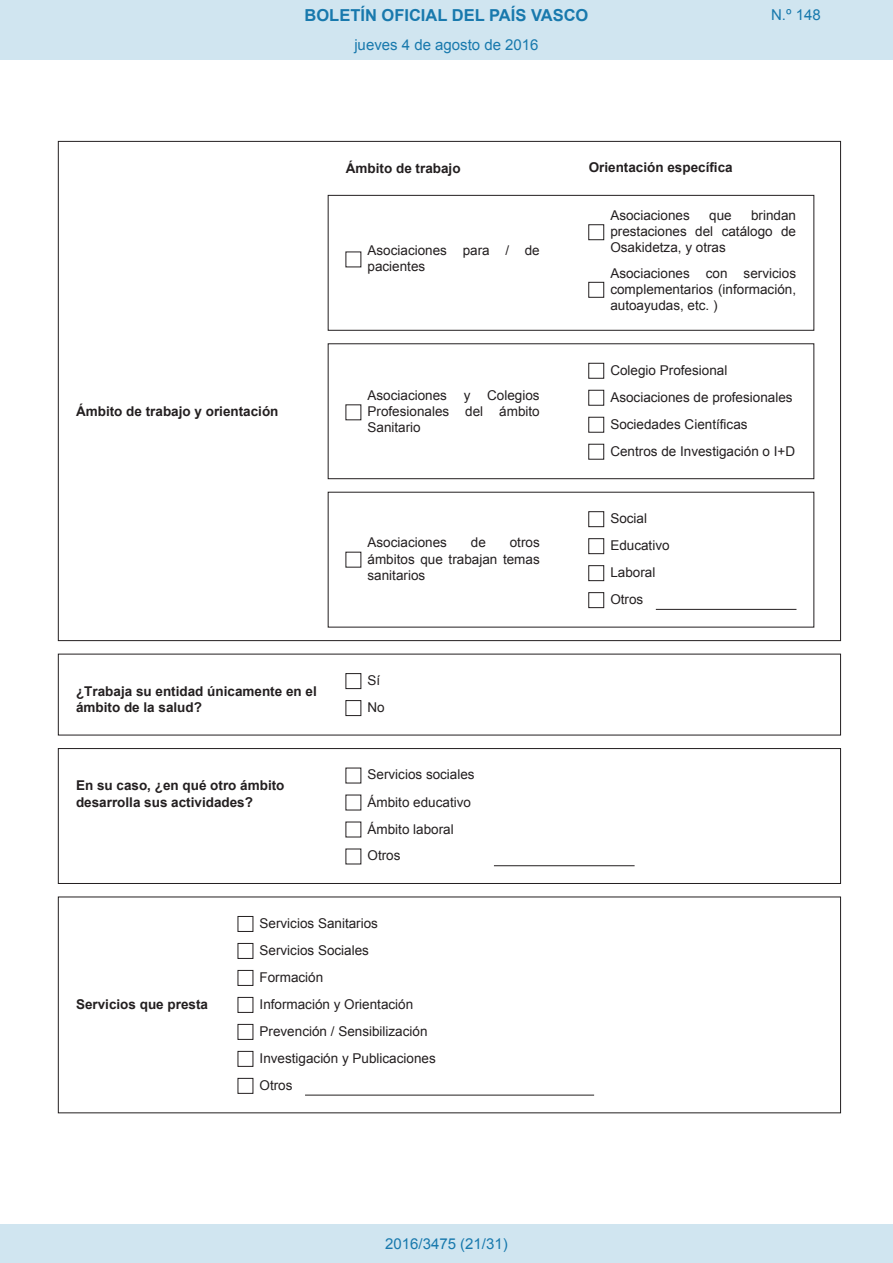
<style>
.page{position:relative;width:893px;height:1263px;background:#fff}
.page>*{position:absolute;margin:0;border:0;box-sizing:border-box;transform-origin:0 0}
.t1{font:700 16.5px "Arial";color:#1879ad}
.Paginacion_Centro{font:15px "Arial";color:#1879ad}
.t2{font:13.5px/27px "Arial";color:#231f20}
.t3{font:700 13.5px/16.2px "Arial";color:#231f20}
</style>
<div class="page">
<svg style="left:58px;top:141px;width:783px;height:500px"></svg>
<div style="left:346px;top:252px;width:15px;height:15px;background:#fff"></div>
<div style="left:346px;top:405px;width:15px;height:15px;background:#fff"></div>
<div style="left:346px;top:552px;width:15px;height:15px;background:#fff"></div>
<div style="left:589px;top:225px;width:15px;height:15px;background:#fff"></div>
<div style="left:588px;top:224px;width:16px;height:16px;border:1px solid #231f20"></div>
<div style="left:589px;top:282px;width:15px;height:15px;background:#fff"></div>
<div style="left:588px;top:282px;width:16px;height:16px;border:1px solid #231f20"></div>
<div style="left:589px;top:363px;width:15px;height:15px;background:#fff"></div>
<div style="left:588px;top:363px;width:16px;height:16px;border:1px solid #231f20"></div>
<div style="left:589px;top:390px;width:15px;height:15px;background:#fff"></div>
<div style="left:588px;top:390px;width:16px;height:16px;border:1px solid #231f20"></div>
<div style="left:589px;top:417px;width:15px;height:15px;background:#fff"></div>
<div style="left:588px;top:417px;width:16px;height:16px;border:1px solid #231f20"></div>
<div style="left:589px;top:444px;width:15px;height:15px;background:#fff"></div>
<div style="left:588px;top:444px;width:16px;height:16px;border:1px solid #231f20"></div>
<div style="left:589px;top:512px;width:15px;height:15px;background:#fff"></div>
<div style="left:588px;top:511px;width:16px;height:16px;border:1px solid #231f20"></div>
<div style="left:589px;top:539px;width:15px;height:15px;background:#fff"></div>
<div style="left:588px;top:538px;width:16px;height:16px;border:1px solid #231f20"></div>
<div style="left:589px;top:566px;width:15px;height:15px;background:#fff"></div>
<div style="left:588px;top:565px;width:16px;height:16px;border:1px solid #231f20"></div>
<div style="left:589px;top:593px;width:15px;height:15px;background:#fff"></div>
<div style="left:588px;top:592px;width:16px;height:16px;border:1px solid #231f20"></div>
<div style="left:345px;top:673px;width:16px;height:16px;border:1px solid #231f20"></div>
<div style="left:345px;top:700px;width:16px;height:16px;border:1px solid #231f20"></div>
<div style="left:238px;top:916px;width:15px;height:16px;border:1px solid #231f20"></div>
<div style="left:238px;top:943px;width:15px;height:16px;border:1px solid #231f20"></div>
<div style="left:238px;top:970px;width:15px;height:16px;border:1px solid #231f20"></div>
<div style="left:238px;top:997px;width:15px;height:16px;border:1px solid #231f20"></div>
<div style="left:238px;top:1024px;width:15px;height:16px;border:1px solid #231f20"></div>
<div style="left:238px;top:1051px;width:15px;height:16px;border:1px solid #231f20"></div>
<div style="left:238px;top:1078px;width:15px;height:16px;border:1px solid #231f20"></div>
<hr style="left:305px;top:1095px;width:289px;height:1px;background:#231f20">
<hr style="left:656px;top:609px;width:140px;height:1px;background:#231f20">
<div style="left:58px;top:748px;width:783px;height:136px;border:1px solid #231f20"></div>
<hr style="left:494px;top:865px;width:141px;height:1px;background:#231f20">
<div style="left:0;top:0;width:893px;height:60px;background:#d0e5f0"></div>
<div style="left:0;top:1225px;width:893px;height:38px;background:#d0e5f0"></div>
<p class="t1" style="left:305px;top:4px;width:285px">BOLETÍN OFICIAL DEL PAÍS VASCO</p>
<p class="Paginacion_Centro" style="left:771px;top:5px;width:51px">N.º 148</p>
<p class="Paginacion_Centro" style="left:354px;top:35px;width:186px">jueves 4 de agosto de 2016</p>
<p class="t3" style="left:346px;top:161px;width:116px">Ámbito de trabajo</p>
<p class="t3" style="left:589px;top:160px;width:145px">Orientación específica</p>
<p class="t3" style="left:76px;top:404px;width:204px">Ámbito de trabajo y orientación</p>
<p class="t2" style="left:367px;top:243px;width:174px;line-height:16.2px">Asociaciones para / de pacientes</p>
<p class="t2" style="left:367px;top:387px;width:174px;line-height:16.2px;text-align:justify">Asociaciones y Colegios Profesionales del ámbito Sanitario</p>
<p class="t2" style="left:367px;top:529px;width:81px">Asociaciones</p>
<p class="t2" style="left:471px;top:529px;width:17px">de</p>
<p class="t2" style="left:367px;top:535px;width:174px;line-height:16.2px;text-align:justify;text-indent:142px">otros ámbitos que trabajan temas sanitarios</p>
<p class="t3" style="left:76px;top:683px;width:242px">¿Trabaja su entidad únicamente en el ámbito de la salud?</p>
<p class="t2" style="left:367px;top:667px;width:19px">Sí<br>No</p>
<p class="t3" style="left:76px;top:778px;width:210px">En su caso, ¿en qué otro ámbito desarrolla sus actividades?</p>
<p class="t2" style="left:367px;top:761px;width:109px">Servicios sociales</p>
<p class="t2" style="left:367px;top:789px;width:105px">Ámbito educativo</p>
<p class="t2" style="left:367px;top:816px;width:88px">Ámbito laboral</p>
<p class="t2" style="left:367px;top:842px;width:34px">Otros</p>
<p class="t3" style="left:76px;top:996px;width:133px">Servicios que presta</p>
<p class="t2" style="left:260px;top:910px;width:178px">Servicios Sanitarios<br>Servicios Sociales<br>Formación<br>Información y Orientación<br>Prevención / Sensibilización<br>Investigación y Publicaciones<br>Otros</p>
<p class="Paginacion_Centro" style="left:385px;top:1234px;width:124px">2016/3475 (21/31)</p>
<p class="t2" style="left:610px;top:202px;width:81px">Asociaciones</p>
<p class="t2" style="left:709px;top:202px;width:24px">que</p>
<p class="t2" style="left:610px;top:207px;width:187px;line-height:16.2px;text-align:justify;text-indent:141px">brindan prestaciones del catálogo de Osakidetza, y otras</p>
<p class="t2" style="left:610px;top:265px;width:187px;line-height:16.2px;text-align:justify">Asociaciones con servicios complementarios (información, autoayudas, etc. )</p>
<p class="t2" style="left:610px;top:357px;width:186px">Colegio Profesional<br>Asociaciones de profesionales<br>Sociedades Científicas<br>Centros de Investigación o I+D</p>
<p class="t2" style="left:610px;top:505px;width:61px">Social<br>Educativo<br>Laboral<br>Otros</p>
</div>
